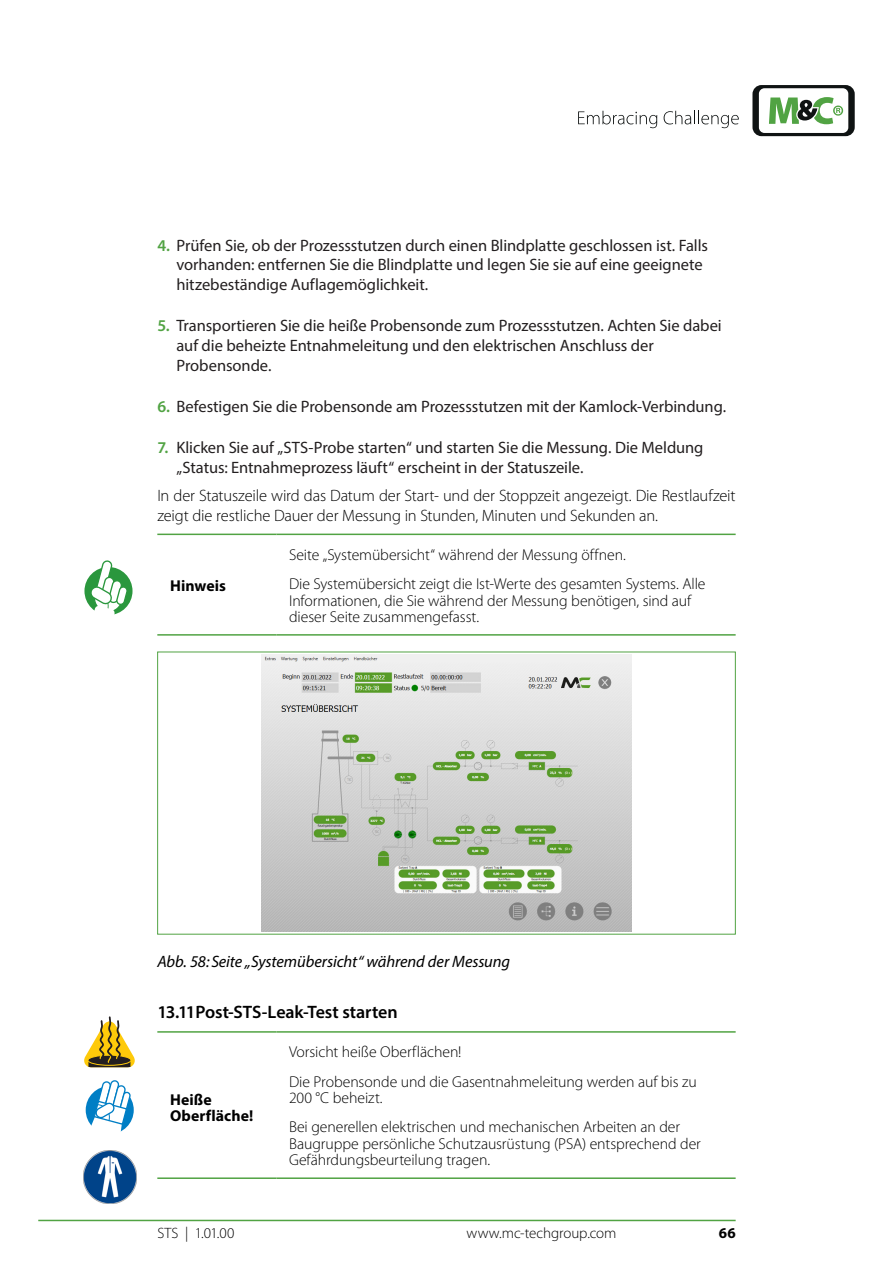
<style>
.page{position:relative;width:893px;height:1263px;background:#fff}
.page>*{position:absolute;margin:0;border:0;box-sizing:border-box;transform-origin:0 0}
.t1{font:600 18px "Myriad Pro";letter-spacing:-.005em;color:#000}
.t2{font:16.5px/19.8px "Myriad Pro";letter-spacing:-.005em;color:#231f20}
.MC_PF_DE11_Text_Body{font:300 16.5px/19.8px "Myriad Pro";letter-spacing:-.01em;color:#000}
.t3{font:italic 16.5px "Myriad Pro";letter-spacing:-.005em;color:#000}
.MC_PF_DE41_Table_Tex{font:300 15.75px/16.5px "Myriad Pro";letter-spacing:-.005em;color:#000}
.MC_PF_DE41_Table_Tex-2{font:700 15.75px/16.5px "Myriad Pro";letter-spacing:.005em;color:#000}
.t4{font:300 15px "Myriad Pro";color:#000}
.t5{font:700 15px "Myriad Pro";color:#000}
.s1{font-weight:600;color:#51a343}
</style>
<div class="page">
<svg style="left:578px;top:111px;width:79px;height:17px"></svg>
<svg style="left:664px;top:111px;width:75px;height:17px"></svg>
<svg style="left:752px;top:85px;width:103px;height:51px"></svg>
<hr style="left:38px;top:1220px;width:698px;height:1px;background:#51a343">
<hr style="left:157px;top:634px;width:119px;height:2px;background:#51a343">
<hr style="left:276px;top:634px;width:460px;height:2px;background:#51a343">
<hr style="left:276px;top:534px;width:460px;height:1px;background:#51a343">
<hr style="left:157px;top:534px;width:119px;height:1px;background:#51a343">
<svg style="left:157px;top:651px;width:579px;height:284px"></svg>
<hr style="left:157px;top:1177px;width:119px;height:2px;background:#51a343">
<hr style="left:276px;top:1177px;width:460px;height:2px;background:#51a343">
<hr style="left:276px;top:1031px;width:460px;height:2px;background:#51a343">
<hr style="left:157px;top:1031px;width:119px;height:2px;background:#51a343">
<svg style="left:84px;top:567px;width:49px;height:48px"></svg>
<svg style="left:88px;top:560px;width:39px;height:55px"></svg>
<svg style="left:84px;top:1016px;width:51px;height:51px"></svg>
<svg style="left:86px;top:1086px;width:48px;height:48px"></svg>
<svg style="left:86px;top:1080px;width:44px;height:54px"></svg>
<img style="left:83px;top:1151px;width:53px;height:52px">
<p class="t2" style="left:176px;top:235px;width:533px;text-indent:-19px"><span class="s1">4.</span> Prüfen Sie, ob der Prozessstutzen durch einen Blindplatte geschlossen ist. Falls vorhanden: entfernen Sie die Blindplatte und legen Sie sie auf eine geeignete hitzebeständige Auflagemöglichkeit.</p>
<p class="t2" style="left:176px;top:315px;width:547px;text-indent:-19px"><span class="s1">5.</span> Transportieren Sie die heiße Probensonde zum Prozessstutzen. Achten Sie dabei auf die beheizte Entnahmeleitung und den elektrischen Anschluss der<br>Probensonde.</p>
<p class="t2" style="left:157px;top:396px;width:570px"><span class="s1">6.</span> Befestigen Sie die Probensonde am Prozessstutzen mit der Kamlock-Verbindung.</p>
<p class="t2" style="left:176px;top:437px;width:529px;text-indent:-19px"><span class="s1">7.</span> Klicken Sie auf „STS-Probe starten“ und starten Sie die Messung. Die Meldung „Status: Entnahmeprozess läuft“ erscheint in der Statuszeile.</p>
<p class="MC_PF_DE11_Text_Body" style="left:157px;top:485px;width:580px">In der Statuszeile wird das Datum der Start- und der Stoppzeit angezeigt. Die Restlaufzeit zeigt die restliche Dauer der Messung in Stunden, Minuten und Sekunden an.</p>
<p class="MC_PF_DE41_Table_Tex-2" style="left:170px;top:577px;width:57px">Hinweis</p>
<p class="MC_PF_DE41_Table_Tex" style="left:289px;top:546px;width:338px">Seite „Systemübersicht“ während der Messung öffnen.</p>
<p class="MC_PF_DE41_Table_Tex" style="left:289px;top:575px;width:418px">Die Systemübersicht zeigt die Ist-Werte des gesamten Systems. Alle<br>Informationen, die Sie während der Messung benötigen, sind auf dieser Seite zusammengefasst.</p>
<p class="t3" style="left:157px;top:951px;width:354px">Abb. 58:Seite „Systemübersicht“ während der Messung</p>
<p class="t1" style="left:157px;top:1001px;width:242px">13.11Post-STS-Leak-Test starten</p>
<p class="MC_PF_DE41_Table_Tex-2" style="left:170px;top:1090px;width:85px">Heiße<br>Oberfläche!</p>
<p class="MC_PF_DE41_Table_Tex" style="left:289px;top:1044px;width:174px">Vorsicht heiße Oberflächen!</p>
<p class="MC_PF_DE41_Table_Tex" style="left:289px;top:1073px;width:409px">Die Probensonde und die Gasentnahmeleitung werden auf bis zu<br>200 °C beheizt.</p>
<p class="MC_PF_DE41_Table_Tex" style="left:289px;top:1119px;width:413px">Bei generellen elektrischen und mechanischen Arbeiten an der<br>Baugruppe persönliche Schutzausrüstung (PSA) entsprechend der<br>Gefährdungsbeurteilung tragen.</p>
<p class="t4" style="left:157px;top:1224px;width:79px">STS | 1.01.00</p>
<p class="t4" style="left:466px;top:1224px;width:152px">www.mc-techgroup.com</p>
<p class="t5" style="left:719px;top:1223px;width:18px">66</p>
</div>
